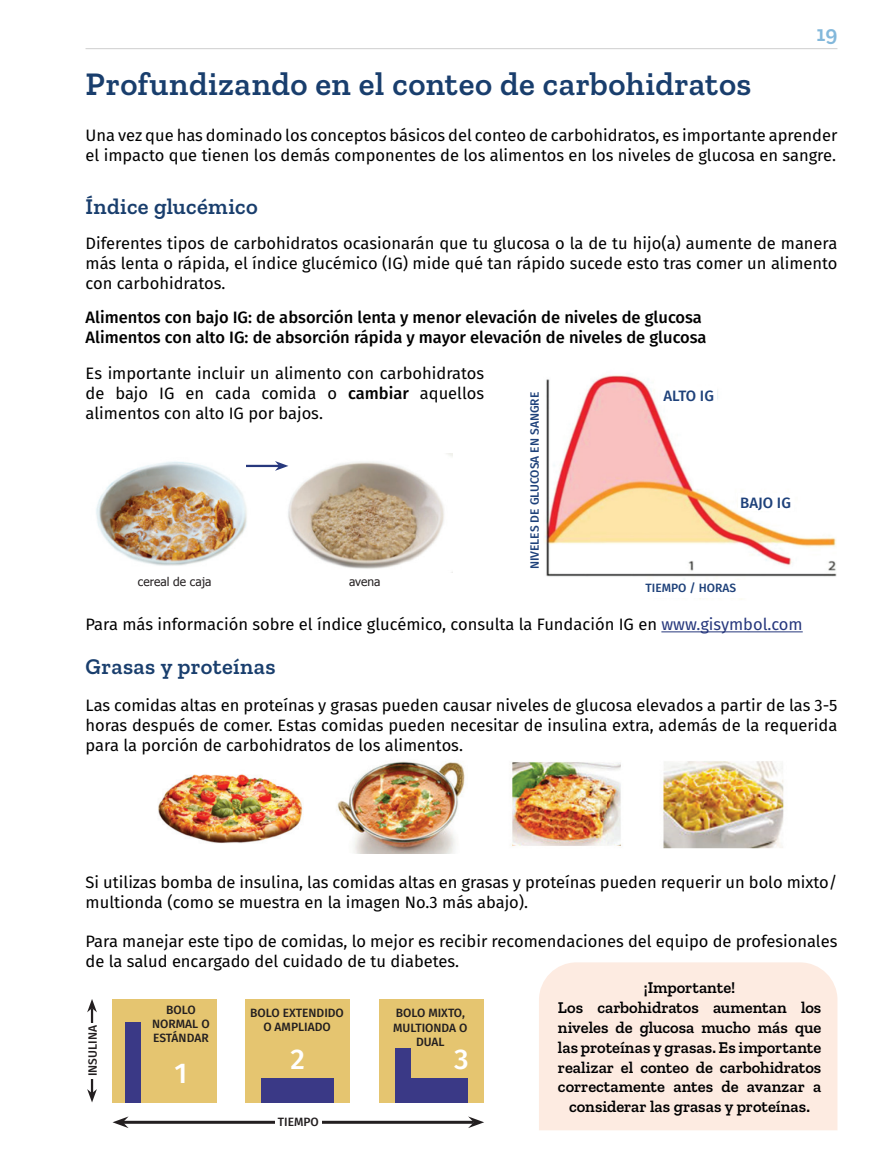
<style>
.page{position:relative;width:893px;height:1149px;background:#fff}
.page>*{position:absolute;margin:0;border:0;box-sizing:border-box;transform-origin:0 0}
.t1{font:600 33px "Zilla Slab";letter-spacing:.015em;color:#193e6d}
.t2{font:500 28.5px "Fira Sans";color:#fff}
.t3{font:600 22.5px "Zilla Slab";letter-spacing:.015em;color:#193e6d}
.t4{font:600 22.5px "Zilla Slab";color:#83b8db}
.t5{font:16.5px/19.8px "Fira Sans";color:#000001}
.t6{font:600 16.5px/19.8px "Zilla Slab";color:#000001;text-align:center}
.t7{font:500 16.5px/19.8px "Fira Sans";color:#000001}
.t8{font:500 15px "Fira Sans";color:#1e417a}
.t9{font:500 12px/14.4px "Fira Sans";color:#231f20;text-align:center}
.t10{font:500 12px "Fira Sans";color:#1e417a}
.t11{font:12px "Tahoma";color:#231f20}
.s1{font-weight:500}
.s2{color:#27387d}
</style>
<div class="page">
<hr style="left:661px;top:631px;width:142px;height:1px;background:#27387d">
<img style="left:545px;top:375px;width:292px;height:225px">
<img style="left:96px;top:461px;width:167px;height:105px">
<img style="left:275px;top:453px;width:177px;height:116px">
<img style="left:158px;top:761px;width:626px;height:92px">
<div style="left:539px;top:962px;width:298px;height:167px;background:#fdebe1"></div>
<hr style="left:246px;top:464px;width:33px;height:3px;background:#27387d">
<svg style="left:275px;top:461px;width:13px;height:9px"></svg>
<div style="left:661px;top:386px;width:55px;height:18px;background:#fff"></div>
<div style="left:738px;top:493px;width:55px;height:18px;background:#fff"></div>
<div style="left:625px;top:580px;width:131px;height:18px;background:#fff"></div>
<div style="left:379px;top:998px;width:105px;height:104px;background:#e5c570"></div>
<div style="left:395px;top:1047px;width:16px;height:55px;background:#3a3986"></div>
<div style="left:396px;top:1077px;width:72px;height:25px;background:#3a3986"></div>
<div style="left:245px;top:998px;width:104px;height:104px;background:#e5c570"></div>
<div style="left:261px;top:1077px;width:72px;height:25px;background:#3a3986"></div>
<div style="left:112px;top:998px;width:105px;height:104px;background:#e5c570"></div>
<div style="left:125px;top:1021px;width:16px;height:81px;background:#3a3986"></div>
<hr style="left:123px;top:1120px;width:351px;height:3px;background:#231f20">
<svg style="left:468px;top:1116px;width:16px;height:11px"></svg>
<svg style="left:113px;top:1116px;width:16px;height:11px"></svg>
<div style="left:275px;top:1114px;width:47px;height:14px;background:#fff"></div>
<hr style="left:91px;top:1007px;width:2px;height:85px;background:#231f20">
<svg style="left:87px;top:999px;width:10px;height:13px"></svg>
<svg style="left:87px;top:1088px;width:10px;height:14px"></svg>
<div style="left:86px;top:1022px;width:12px;height:56px;background:#fff"></div>
<hr style="left:86px;top:48px;width:751px;height:1px;background:#000001">
<h1 class="t1" style="left:86px;top:65px;width:667px">Profundizando en el conteo de carbohidratos</h1>
<h3 class="t4" style="left:817px;top:21px;width:22px">19</h3>
<p class="t5" style="left:86px;top:125px;width:753px">Una vez que has dominado los conceptos básicos del conteo de carbohidratos, es importante aprender el impacto que tienen los demás componentes de los alimentos en los niveles de glucosa en sangre.</p>
<h3 class="t3" style="left:86px;top:194px;width:174px">Índice glucémico</h3>
<p class="t5" style="left:86px;top:233px;width:753px;text-align:justify">Diferentes tipos de carbohidratos ocasionarán que tu glucosa o la de tu hijo(a) aumente de manera más lenta o rápida, el índice glucémico (IG) mide qué tan rápido sucede esto tras comer un alimento con carbohidratos.</p>
<p class="t7" style="left:86px;top:307px;width:622px">Alimentos con bajo IG: de absorción lenta y menor elevación de niveles de glucosa<br>Alimentos con alto IG: de absorción rápida y mayor elevación de niveles de glucosa</p>
<p class="t5" style="left:86px;top:363px;width:400px;text-align:justify">Es importante incluir un alimento con carbohidratos de bajo IG en cada comida o <span class="s1">cambiar</span> aquellos alimentos con alto IG por bajos.</p>
<p class="t8" style="left:663px;top:383px;width:52px">ALTO IG</p>
<p class="t10" style="left:525px;top:569px;width:179px;rotate:-90deg">NIVELES DE GLUCOSA EN SANGRE</p>
<p class="t8" style="left:740px;top:490px;width:52px">BAJO IG</p>
<p class="t11" style="left:138px;top:573px;width:75px">cereal de caja</p>
<p class="t11" style="left:349px;top:573px;width:33px">avena</p>
<p class="t10" style="left:645px;top:577px;width:92px">TIEMPO / HORAS</p>
<p class="t5" style="left:86px;top:614px;width:719px">Para más información sobre el índice glucémico, consulta la Fundación IG en <span class="s2">www.gisymbol.com</span></p>
<h3 class="t3" style="left:86px;top:653px;width:192px">Grasas y proteínas</h3>
<p class="t5" style="left:86px;top:694px;width:753px;text-align:justify">Las comidas altas en proteínas y grasas pueden causar niveles de glucosa elevados a partir de las 3-5 horas después de comer. Estas comidas pueden necesitar de insulina extra, además de la requerida para la porción de carbohidratos de los alimentos.</p>
<p class="t5" style="left:86px;top:871px;width:753px">Si utilizas bomba de insulina, las comidas altas en grasas y proteínas pueden requerir un bolo mixto/ multionda (como se muestra en la imagen No.3 más abajo).</p>
<p class="t5" style="left:86px;top:930px;width:753px">Para manejar este tipo de comidas, lo mejor es recibir recomendaciones del equipo de profesionales de la salud encargado del cuidado de tu diabetes.</p>
<p class="t9" style="left:85px;top:1075px;width:52px;rotate:-90deg">INSULINA</p>
<p class="t9" style="left:152px;top:1001px;width:59px">BOLO<br>NORMAL O<br>ESTÁNDAR</p>
<h2 class="t2" style="left:174px;top:1049px;width:14px">1</h2>
<p class="t9" style="left:250px;top:1004px;width:95px">BOLO EXTENDIDO<br>O AMPLIADO</p>
<h2 class="t2" style="left:291px;top:1035px;width:16px">2</h2>
<p class="t9" style="left:278px;top:1114px;width:43px">TIEMPO</p>
<p class="t9" style="left:393px;top:1004px;width:76px">BOLO MIXTO,<br>MULTIONDA O<br>DUAL</p>
<h2 class="t2" style="left:454px;top:1035px;width:16px">3</h2>
<p class="t6" style="left:558px;top:977px;width:265px">¡Importante!<br>Los carbohidratos aumentan los niveles de glucosa mucho más que las proteínas y grasas. Es importante realizar el conteo de carbohidratos correctamente antes de avanzar a considerar las grasas y proteínas.</p>
</div>
